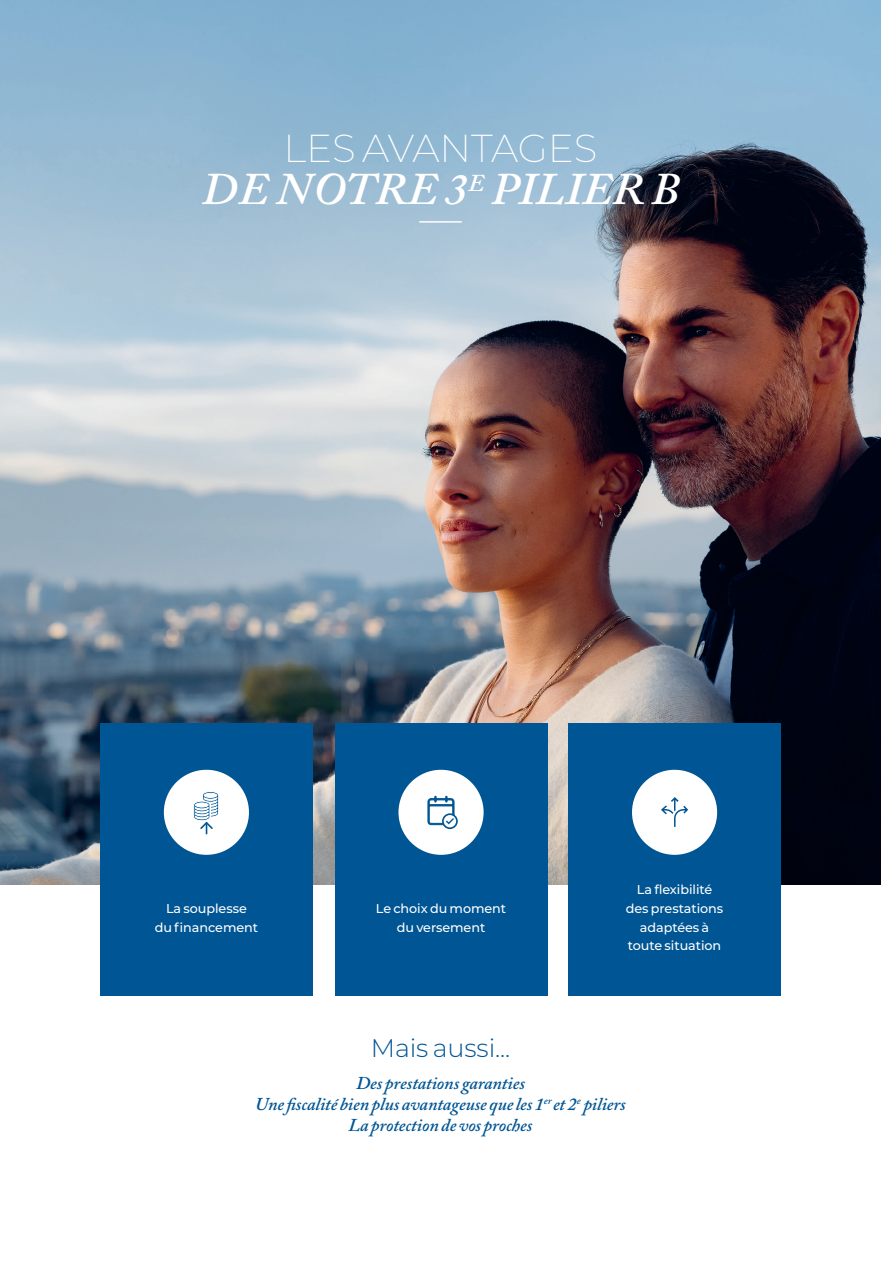
<style>
.page{position:relative;width:881px;height:1263px;background:#fff}
.page>*{position:absolute;margin:0;border:0;box-sizing:border-box;transform-origin:0 0}
.Style_de_paragraphe_1{font:italic 600 45px "Adobe Caslon Pro";letter-spacing:.005em;color:#fff}
.Style_de_paragraphe_1-2{font:200 39px "Montserrat";letter-spacing:-.005em;color:#fff}
.Style_de_paragraphe_1-3{font:300 25.5px "Montserrat";letter-spacing:-.005em;color:#005594}
.Style_de_paragraphe_1-4{font:italic 600 18px "Adobe Caslon Pro";letter-spacing:-.005em;color:#005594}
.Style_de_paragraphe_1-5{font:500 12.75px/18.8px "Montserrat";letter-spacing:-.005em;color:#fff;text-align:center}
</style>
<div class="page">
<img style="left:0;top:0;width:880px;height:884px">
<div style="left:334px;top:723px;width:213px;height:272px;background:#005594"></div>
<div style="left:100px;top:723px;width:213px;height:272px;background:#005594"></div>
<div style="left:568px;top:723px;width:212px;height:272px;background:#005594"></div>
<div style="left:164px;top:770px;width:85px;height:85px;background:#fff;border-radius:50%"></div>
<div style="left:398px;top:770px;width:85px;height:85px;background:#fff;border-radius:50%"></div>
<div style="left:631px;top:770px;width:85px;height:85px;background:#fff;border-radius:50%"></div>
<hr style="left:419px;top:221px;width:42px;height:2px;background:#fff">
<svg style="left:193px;top:791px;width:26px;height:43px"></svg>
<svg style="left:427px;top:796px;width:30px;height:33px"></svg>
<svg style="left:661px;top:797px;width:27px;height:30px"></svg>
<p class="Style_de_paragraphe_1-2" style="left:283px;top:122px;width:315px">LES AVANTAGES</p>
<p class="Style_de_paragraphe_1" style="left:202px;top:162px;width:479px">DE NOTRE 3<sup>E</sup> PILIER B</p>
<p class="Style_de_paragraphe_1-5" style="left:166px;top:898px;width:82px">La souplesse</p>
<p class="Style_de_paragraphe_1-5" style="left:155px;top:917px;width:105px">du financement</p>
<p class="Style_de_paragraphe_1-5" style="left:376px;top:898px;width:132px">Le choix du moment du versement</p>
<p class="Style_de_paragraphe_1-3" style="left:370px;top:1031px;width:141px">Mais aussi...</p>
<p class="Style_de_paragraphe_1-5" style="left:625px;top:880px;width:99px">La flexibilité des prestations adaptées à</p>
<p class="Style_de_paragraphe_1-5" style="left:627px;top:936px;width:95px">toute situation</p>
<p class="Style_de_paragraphe_1-4" style="left:356px;top:1072px;width:170px">Des prestations garanties</p>
<p class="Style_de_paragraphe_1-4" style="left:255px;top:1093px;width:372px">Une fiscalité bien plus avantageuse que les 1<sup>er</sup> et 2<sup>e</sup> piliers</p>
<p class="Style_de_paragraphe_1-4" style="left:348px;top:1114px;width:185px">La protection de vos proches</p>
</div>
